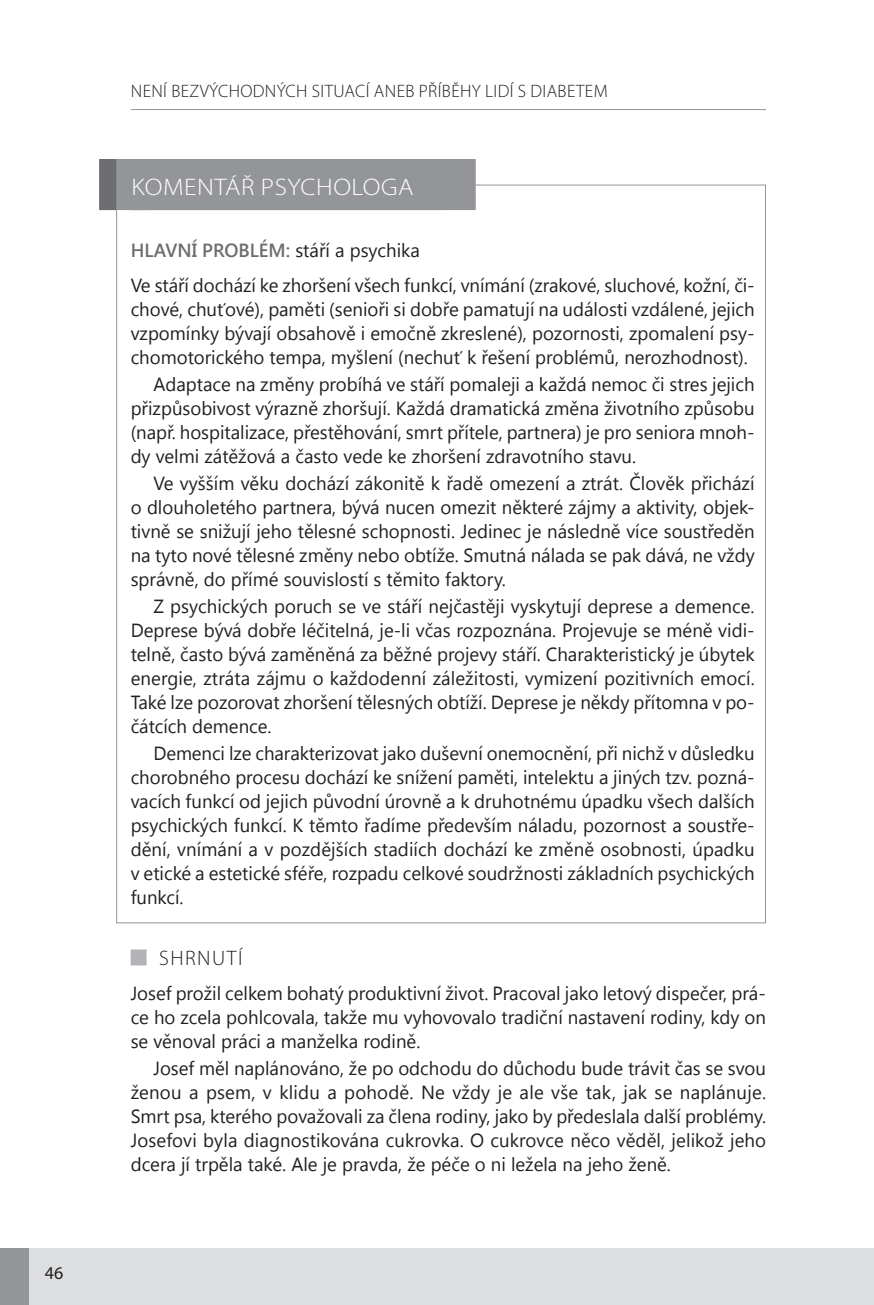
<style>
.page{position:relative;width:874px;height:1305px;background:#fff}
.page>*{position:absolute;margin:0;border:0;box-sizing:border-box;transform-origin:0 0}
.t1{font:300 24px "Myriad Pro";letter-spacing:.02em;color:#fff;scale:1.1 1}
.t2{font:300 21px "Myriad Pro";color:#231f20}
.t3{font:19px/24px "Segoe UI";color:#231f20;text-align:justify}
.t4{font:300 18px "Myriad Pro";letter-spacing:.02em;color:#231f20}
.t5{font:18px "Myriad Pro";color:#231f20}
.s1{font-weight:600;color:#6c6d70}
</style>
<div class="page">
<div style="left:0;top:1247px;width:873px;height:57px;background:#dddee0"></div>
<hr style="left:873px;top:1247px;width:1px;height:57px;background:#dddee0">
<hr style="left:131px;top:109px;width:635px;height:1px;background:#939598">
<div style="left:0;top:1247px;width:29px;height:57px;background:#939598"></div>
<div style="left:131px;top:949px;width:15px;height:16px;background:#b2b3b7"></div>
<div style="left:131px;top:159px;width:344px;height:51px;background:#939598"></div>
<div style="left:99px;top:159px;width:345px;height:51px;background:#939598"></div>
<div style="left:99px;top:159px;width:17px;height:51px;background:#6c6d70;border:2px solid #6c6d70"></div>
<p class="t5" style="left:45px;top:1261px;width:20px">46</p>
<p class="t4" style="left:131px;top:81px;width:122px">NEN Í BEZVÝCHODN</p>
<p class="t4" style="left:277px;top:81px;width:332px">ÝCH SITUACÍ AN EB PŘÍBĚHY LIDÍ S DIABETEM</p>
<p class="t1" style="left:131px;top:174px;width:131px">KOMENTÁŘ PSYCH</p>
<p class="t1" style="left:333px;top:174px;width:73px">OLOGA</p>
<p class="t1" style="left:163px;top:174px;width:131px">KOMENTÁŘ PSYCH</p>
<p class="t1" style="left:383px;top:174px;width:57px">LOGA</p>
<p class="t3" style="left:131px;top:231px;width:625px;line-height:35.4px"><span class="s1">HLAVNÍ PROBLÉM:</span> stáří a psychika<br>Ve stáří dochází ke zhoršení všech funkcí, vnímání (zrakové, sluchové, kožní, či-</p>
<p class="t3" style="left:131px;top:296px;width:625px">chové, chuťové), paměti (senioři si dobře pamatují na události vzdálené, jejich vzpomínky bývají obsahově i emočně zkreslené), pozornosti, zpomalení psy&shy;chomotorického tempa, myšlení (nechuť k řešení problémů, nerozhodnost).</p>
<p class="t3" style="left:131px;top:371px;width:625px;text-indent:23px">Adaptace na změny probíhá ve stáří pomaleji a každá nemoc či stres jejich přizpůsobivost výrazně zhoršují. Každá dramatická změna životního způsobu (např. hospitalizace, přestěhování, smrt přítele, partnera) je pro seniora mnoh&shy;dy velmi zátěžová a často vede ke zhoršení zdravotního stavu.</p>
<p class="t3" style="left:131px;top:470px;width:625px;text-indent:23px">Ve vyšším věku dochází zákonitě k řadě omezení a ztrát. Člověk přichází o dlouholetého partnera, bývá nucen omezit některé zájmy a aktivity, objek&shy;tivně se snižují jeho tělesné schopnosti. Jedinec je následně více soustředěn na tyto nové tělesné změny nebo obtíže. Smutná nálada se pak dává, ne vždy správně, do přímé souvislostí s těmito faktory.</p>
<p class="t3" style="left:131px;top:593px;width:625px;text-indent:23px">Z psychických poruch se ve stáří nejčastěji vyskytují deprese a demence.<br>Deprese bývá dobře léčitelná, je-li včas rozpoznána. Projevuje se méně vidi&shy;telně, často bývá zaměněná za běžné projevy stáří. Charakteristický je úbytek energie, ztráta zájmu o každodenní záležitosti, vymizení pozitivních emocí.<br>Také lze pozorovat zhoršení tělesných obtíží. Deprese je někdy přítomna v po&shy;čátcích demence.</p>
<p class="t3" style="left:131px;top:740px;width:625px;text-indent:23px">Demenci lze charakterizovat jako duševní onemocnění, při nichž v důsledku chorobného procesu dochází ke snížení paměti, intelektu a jiných tzv. pozná&shy;vacích funkcí od jejich původní úrovně a k druhotnému úpadku všech dalších psychických funkcí. K těmto řadíme především náladu, pozornost a soustře&shy;dění, vnímání a v pozdějších stadiích dochází ke změně osobnosti, úpadku v etické a estetické sféře, rozpadu celkové soudržnosti základních psychických funkcí.</p>
<p class="t2" style="left:159px;top:946px;width:64px">SHRNUTÍ</p>
<p class="t3" style="left:131px;top:980px;width:637px">Josef prožil celkem bohatý produktivní život. Pracoval jako letový dispečer, prá&shy;ce ho zcela pohlcovala, takže mu vyhovovalo tradiční nastavení rodiny, kdy on se věnoval práci a manželka rodině.</p>
<p class="t3" style="left:131px;top:1055px;width:637px;text-indent:23px">Josef měl naplánováno, že po odchodu do důchodu bude trávit čas se svou ženou a psem, v klidu a pohodě. Ne vždy je ale vše tak, jak se naplánuje.<br>Smrt psa, kterého považovali za člena rodiny, jako by předeslala další problémy.<br>Josefovi byla diagnostikována cukrovka. O cukrovce něco věděl, jelikož jeho dcera jí trpěla také. Ale je pravda, že péče o ni ležela na jeho ženě.</p>
</div>
